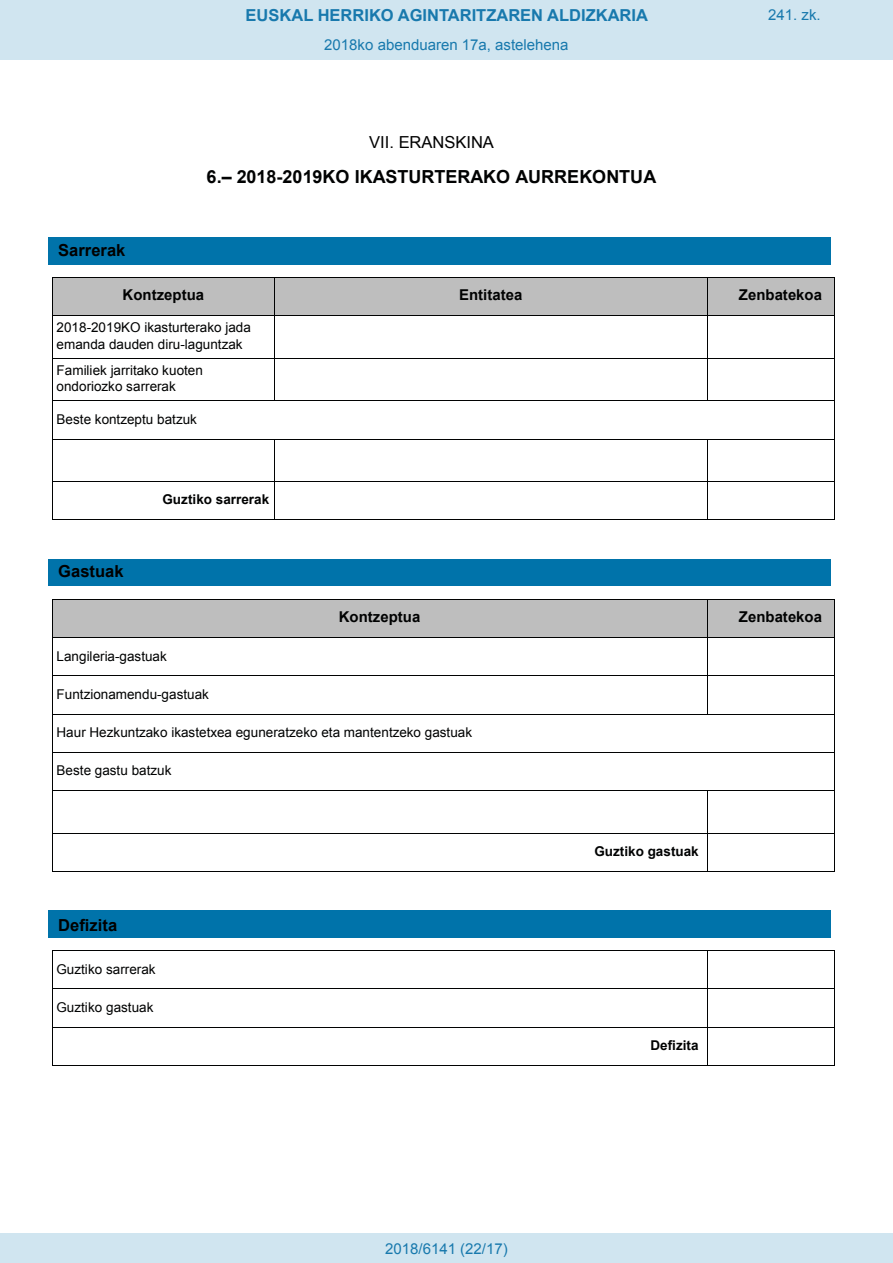
<style>
.page{position:relative;width:893px;height:1263px;background:#fff}
.page>*{position:absolute;margin:0;border:0;box-sizing:border-box;transform-origin:0 0}
.t1{font:700 18px "Arial";color:#010202}
.t2{font:700 16.5px "Arial";color:#1879ad}
.t3{font:700 16.5px "Arial";color:#000}
.t4{font:16.5px "Arial";letter-spacing:-.005em;color:#000}
.Paginacion_Centro{font:15px "Arial";color:#1879ad}
.t5{font:700 15px "Arial";letter-spacing:.005em;color:#010202}
.t6{font:13.5px/16.2px "Arial";letter-spacing:.005em;color:#010202}
.t7{font:700 13.5px "Arial";color:#010202}
</style>
<div class="page">
<div style="left:48px;top:238px;width:782px;height:27px;background:#0073aa"></div>
<div style="left:48px;top:559px;width:782px;height:27px;background:#0073aa"></div>
<div style="left:48px;top:910px;width:782px;height:27px;background:#0073aa"></div>
<div style="left:53px;top:278px;width:221px;height:37px;background:#bebebe"></div>
<div style="left:275px;top:278px;width:432px;height:37px;background:#bebebe"></div>
<div style="left:707px;top:278px;width:128px;height:37px;background:#bebebe"></div>
<hr style="left:53px;top:277px;width:221px;height:1px;background:#010202">
<hr style="left:275px;top:277px;width:432px;height:1px;background:#010202">
<hr style="left:707px;top:277px;width:128px;height:1px;background:#010202">
<hr style="left:52px;top:278px;width:1px;height:37px;background:#010202">
<hr style="left:274px;top:278px;width:1px;height:37px;background:#010202">
<hr style="left:707px;top:278px;width:1px;height:37px;background:#010202">
<hr style="left:835px;top:278px;width:1px;height:37px;background:#010202">
<hr style="left:53px;top:315px;width:221px;height:1px;background:#010202">
<hr style="left:275px;top:315px;width:432px;height:1px;background:#010202">
<hr style="left:707px;top:315px;width:128px;height:1px;background:#010202">
<hr style="left:52px;top:316px;width:1px;height:42px;background:#010202">
<hr style="left:274px;top:316px;width:1px;height:42px;background:#010202">
<hr style="left:707px;top:316px;width:1px;height:42px;background:#010202">
<hr style="left:835px;top:316px;width:1px;height:42px;background:#010202">
<hr style="left:53px;top:358px;width:221px;height:1px;background:#010202">
<hr style="left:275px;top:358px;width:432px;height:1px;background:#010202">
<hr style="left:707px;top:358px;width:128px;height:1px;background:#010202">
<hr style="left:52px;top:359px;width:1px;height:41px;background:#010202">
<hr style="left:274px;top:359px;width:1px;height:41px;background:#010202">
<hr style="left:707px;top:359px;width:1px;height:41px;background:#010202">
<hr style="left:835px;top:359px;width:1px;height:41px;background:#010202">
<hr style="left:53px;top:400px;width:221px;height:1px;background:#010202">
<hr style="left:275px;top:400px;width:432px;height:1px;background:#010202">
<hr style="left:707px;top:400px;width:128px;height:1px;background:#010202">
<hr style="left:52px;top:401px;width:1px;height:38px;background:#010202">
<hr style="left:835px;top:401px;width:1px;height:38px;background:#010202">
<hr style="left:53px;top:439px;width:221px;height:1px;background:#010202">
<hr style="left:275px;top:439px;width:432px;height:1px;background:#010202">
<hr style="left:707px;top:439px;width:128px;height:1px;background:#010202">
<hr style="left:52px;top:439px;width:1px;height:42px;background:#010202">
<hr style="left:274px;top:439px;width:1px;height:42px;background:#010202">
<hr style="left:707px;top:439px;width:1px;height:42px;background:#010202">
<hr style="left:835px;top:439px;width:1px;height:42px;background:#010202">
<hr style="left:53px;top:481px;width:221px;height:1px;background:#010202">
<hr style="left:275px;top:481px;width:432px;height:1px;background:#010202">
<hr style="left:707px;top:481px;width:128px;height:1px;background:#010202">
<hr style="left:52px;top:482px;width:1px;height:37px;background:#010202">
<hr style="left:53px;top:519px;width:221px;height:1px;background:#010202">
<hr style="left:274px;top:482px;width:1px;height:37px;background:#010202">
<hr style="left:275px;top:519px;width:432px;height:1px;background:#010202">
<hr style="left:707px;top:482px;width:1px;height:37px;background:#010202">
<hr style="left:707px;top:519px;width:128px;height:1px;background:#010202">
<hr style="left:835px;top:482px;width:1px;height:37px;background:#010202">
<div style="left:53px;top:600px;width:654px;height:37px;background:#bebebe"></div>
<div style="left:707px;top:600px;width:128px;height:37px;background:#bebebe"></div>
<hr style="left:53px;top:599px;width:654px;height:1px;background:#010202">
<hr style="left:707px;top:599px;width:128px;height:1px;background:#010202">
<hr style="left:52px;top:600px;width:1px;height:37px;background:#010202">
<hr style="left:707px;top:600px;width:1px;height:37px;background:#010202">
<hr style="left:835px;top:600px;width:1px;height:37px;background:#010202">
<hr style="left:53px;top:637px;width:654px;height:1px;background:#010202">
<hr style="left:707px;top:637px;width:128px;height:1px;background:#010202">
<hr style="left:52px;top:638px;width:1px;height:37px;background:#010202">
<hr style="left:707px;top:638px;width:1px;height:37px;background:#010202">
<hr style="left:835px;top:638px;width:1px;height:37px;background:#010202">
<hr style="left:53px;top:675px;width:654px;height:1px;background:#010202">
<hr style="left:707px;top:675px;width:128px;height:1px;background:#010202">
<hr style="left:52px;top:676px;width:1px;height:38px;background:#010202">
<hr style="left:707px;top:676px;width:1px;height:38px;background:#010202">
<hr style="left:835px;top:676px;width:1px;height:38px;background:#010202">
<hr style="left:53px;top:714px;width:654px;height:1px;background:#010202">
<hr style="left:707px;top:714px;width:128px;height:1px;background:#010202">
<hr style="left:52px;top:714px;width:1px;height:38px;background:#010202">
<hr style="left:835px;top:714px;width:1px;height:38px;background:#010202">
<hr style="left:53px;top:752px;width:782px;height:1px;background:#010202">
<hr style="left:52px;top:752px;width:1px;height:38px;background:#010202">
<hr style="left:835px;top:752px;width:1px;height:38px;background:#010202">
<hr style="left:53px;top:790px;width:654px;height:1px;background:#010202">
<hr style="left:707px;top:790px;width:128px;height:1px;background:#010202">
<hr style="left:52px;top:791px;width:1px;height:42px;background:#010202">
<hr style="left:707px;top:791px;width:1px;height:42px;background:#010202">
<hr style="left:835px;top:791px;width:1px;height:42px;background:#010202">
<hr style="left:53px;top:833px;width:654px;height:1px;background:#010202">
<hr style="left:707px;top:833px;width:128px;height:1px;background:#010202">
<hr style="left:52px;top:833px;width:1px;height:38px;background:#010202">
<hr style="left:53px;top:871px;width:654px;height:1px;background:#010202">
<hr style="left:707px;top:833px;width:1px;height:38px;background:#010202">
<hr style="left:707px;top:871px;width:128px;height:1px;background:#010202">
<hr style="left:835px;top:833px;width:1px;height:38px;background:#010202">
<hr style="left:53px;top:950px;width:654px;height:1px;background:#010202">
<hr style="left:707px;top:950px;width:128px;height:1px;background:#010202">
<hr style="left:52px;top:951px;width:1px;height:37px;background:#010202">
<hr style="left:707px;top:951px;width:1px;height:37px;background:#010202">
<hr style="left:835px;top:951px;width:1px;height:37px;background:#010202">
<hr style="left:53px;top:988px;width:654px;height:1px;background:#010202">
<hr style="left:707px;top:988px;width:128px;height:1px;background:#010202">
<hr style="left:52px;top:989px;width:1px;height:38px;background:#010202">
<hr style="left:707px;top:989px;width:1px;height:38px;background:#010202">
<hr style="left:835px;top:989px;width:1px;height:38px;background:#010202">
<hr style="left:53px;top:1027px;width:654px;height:1px;background:#010202">
<hr style="left:707px;top:1027px;width:128px;height:1px;background:#010202">
<hr style="left:52px;top:1027px;width:1px;height:38px;background:#010202">
<hr style="left:53px;top:1065px;width:654px;height:1px;background:#010202">
<hr style="left:707px;top:1027px;width:1px;height:38px;background:#010202">
<hr style="left:707px;top:1065px;width:128px;height:1px;background:#010202">
<hr style="left:835px;top:1027px;width:1px;height:38px;background:#010202">
<div style="left:0;top:0;width:893px;height:60px;background:#d0e5f0"></div>
<div style="left:0;top:1233px;width:893px;height:30px;background:#d0e5f0"></div>
<p class="t2" style="left:246px;top:4px;width:404px">EUSKAL HERRIKO AGINTARITZAREN ALDIZKARIA</p>
<p class="Paginacion_Centro" style="left:768px;top:5px;width:54px">241. zk.</p>
<p class="Paginacion_Centro" style="left:324px;top:35px;width:246px">2018ko abenduaren 17a, astelehena</p>
<p class="t4" style="left:369px;top:132px;width:126px">VII. ERANSKINA</p>
<p class="t1" style="left:207px;top:164px;width:451px">6.– 2018-2019KO IKASTURTERAKO AURREKONTUA</p>
<p class="t3" style="left:58px;top:239px;width:69px">Sarrerak</p>
<p class="t5" style="left:123px;top:285px;width:83px">Kontzeptua</p>
<p class="t5" style="left:459px;top:285px;width:65px">Entitatea</p>
<p class="t5" style="left:739px;top:285px;width:85px">Zenbatekoa</p>
<p class="t6" style="left:57px;top:320px;width:196px">2018-2019KO ikasturterako jada emanda dauden diru-laguntzak</p>
<p class="t6" style="left:57px;top:362px;width:148px">Familiek jarritako kuoten ondoriozko sarrerak</p>
<p class="t6" style="left:57px;top:411px;width:142px">Beste kontzeptu batzuk</p>
<p class="t3" style="left:58px;top:561px;width:67px">Gastuak</p>
<p class="t7" style="left:163px;top:490px;width:108px">Guztiko sarrerak</p>
<p class="t5" style="left:339px;top:607px;width:83px">Kontzeptua</p>
<p class="t5" style="left:739px;top:607px;width:85px">Zenbatekoa</p>
<p class="t6" style="left:57px;top:648px;width:112px">Langileria-gastuak</p>
<p class="t6" style="left:57px;top:686px;width:154px">Funtzionamendu-gastuak</p>
<p class="t6" style="left:57px;top:724px;width:417px">Haur Hezkuntzako ikastetxea eguneratzeko eta mantentzeko gastuak</p>
<p class="t6" style="left:57px;top:762px;width:116px">Beste gastu batzuk</p>
<p class="t3" style="left:58px;top:914px;width:60px">Defizita</p>
<p class="t6" style="left:57px;top:961px;width:101px">Guztiko sarrerak</p>
<p class="t6" style="left:57px;top:999px;width:98px">Guztiko gastuak</p>
<p class="Paginacion_Centro" style="left:385px;top:1238px;width:124px">2018/6141 (22/17)</p>
<p class="t7" style="left:594px;top:842px;width:106px">Guztiko gastuak</p>
<p class="t7" style="left:650px;top:1036px;width:50px">Defizita</p>
</div>
